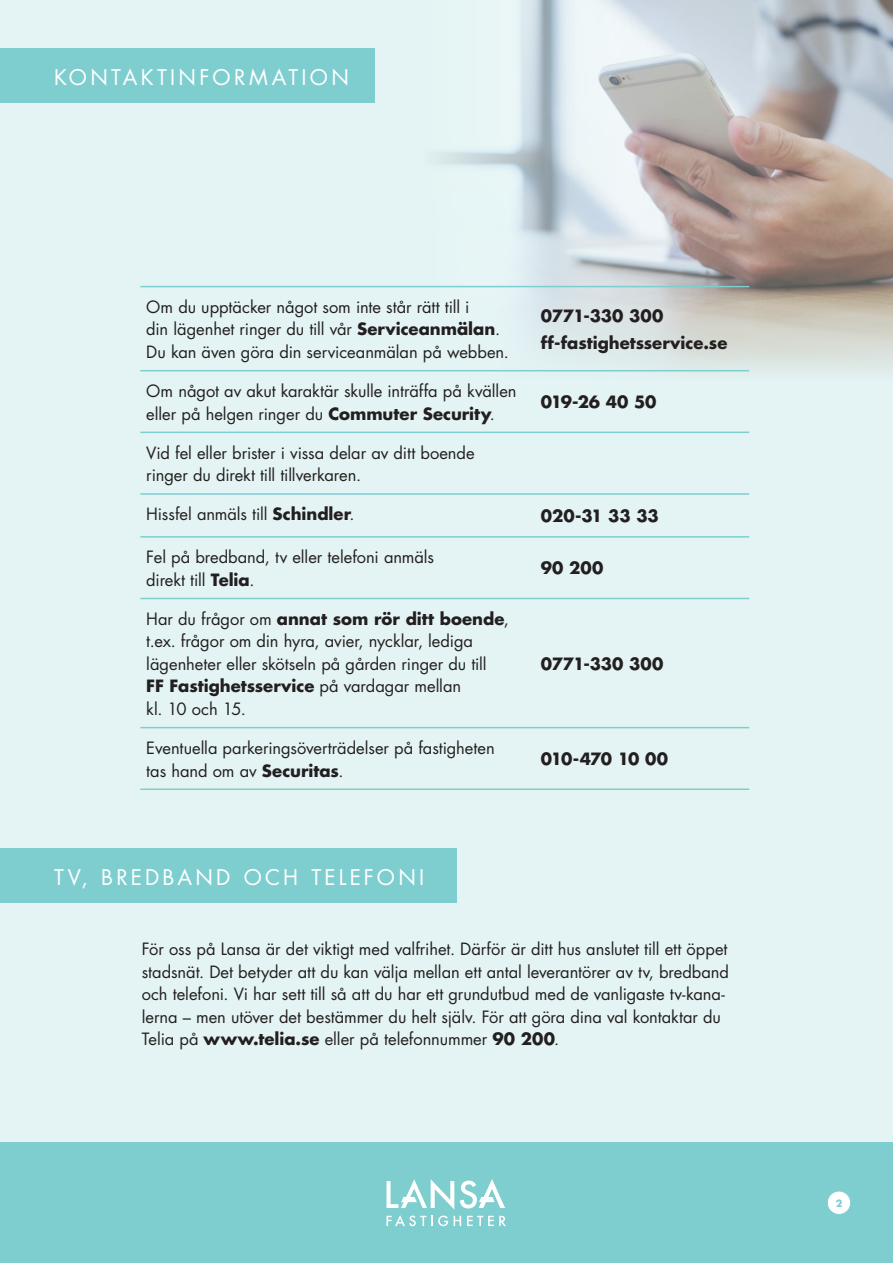
<style>
.page{position:relative;width:893px;height:1263px;background:#fff}
.page>*{position:absolute;margin:0;border:0;box-sizing:border-box;transform-origin:0 0}
.t1{font:21px "Futura Std";letter-spacing:.155em;color:#fff}
.Brödet{font:16.5px/22.5px "Futura Std";letter-spacing:-.005em;color:#231f20}
.Brödet-2{font:700 16.5px "Futura Std";letter-spacing:-.005em;color:#231f20}
.Brödet-3{font:700 16.5px "Futura Std";letter-spacing:-.055em;color:#231f20}
.t2{font:700 9.6px "Futura Std";color:#7eced0}
.s1{font-weight:700}
</style>
<div class="page">
<div style="left:0;top:0;width:893px;height:1143px;background:#e4f4f4"></div>
<div style="left:0;top:1143px;width:893px;height:120px;background:#7eced0"></div>
<svg style="left:386px;top:1179px;width:120px;height:47px"></svg>
<img style="left:421px;top:0;width:472px;height:372px">
<div style="left:0;top:48px;width:374px;height:54px;background:#7eced0"></div>
<div style="left:0;top:848px;width:456px;height:54px;background:#7eced0"></div>
<hr style="left:140px;top:286px;width:395px;height:1px;background:#7eced0">
<hr style="left:535px;top:286px;width:214px;height:1px;background:#7eced0">
<hr style="left:140px;top:370px;width:395px;height:1px;background:#7eced0">
<hr style="left:535px;top:370px;width:214px;height:1px;background:#7eced0">
<hr style="left:140px;top:432px;width:395px;height:1px;background:#7eced0">
<hr style="left:535px;top:432px;width:214px;height:1px;background:#7eced0">
<hr style="left:140px;top:493px;width:395px;height:2px;background:#7eced0">
<hr style="left:535px;top:493px;width:214px;height:2px;background:#7eced0">
<hr style="left:140px;top:536px;width:395px;height:2px;background:#7eced0">
<hr style="left:535px;top:536px;width:214px;height:2px;background:#7eced0">
<hr style="left:140px;top:598px;width:395px;height:1px;background:#7eced0">
<hr style="left:535px;top:598px;width:214px;height:1px;background:#7eced0">
<hr style="left:140px;top:727px;width:395px;height:1px;background:#7eced0">
<hr style="left:535px;top:727px;width:214px;height:1px;background:#7eced0">
<hr style="left:140px;top:788px;width:395px;height:2px;background:#7eced0">
<hr style="left:535px;top:788px;width:214px;height:2px;background:#7eced0">
<div style="left:827px;top:1191px;width:24px;height:23px;background:#fff;border-radius:50%"></div>
<div style="left:827px;top:1191px;width:24px;height:23px;border:1px solid #7eced0;border-radius:50%"></div>
<p class="t1" style="left:54px;top:64px;width:296px">KONTAKTINFORMATION</p>
<p class="Brödet" style="left:146px;top:296px;width:364px">Om du upptäcker något som inte står rätt till i<br>din lägenhet ringer du till vår <span class="s1">Serviceanmälan</span>.<br>Du kan även göra din serviceanmälan på webben.</p>
<p class="Brödet-2" style="left:541px;top:305px;width:124px">0771-330 300</p>
<p class="Brödet-2" style="left:541px;top:332px;width:188px">ff-fastighetsservice.se</p>
<p class="Brödet" style="left:146px;top:380px;width:372px">Om något av akut karaktär skulle inträffa på kvällen eller på helgen ringer du <span class="s1">Commuter Security</span>.</p>
<p class="Brödet-2" style="left:541px;top:391px;width:117px">019-26 40 50</p>
<p class="Brödet" style="left:146px;top:442px;width:330px">Vid fel eller brister i vissa delar av ditt boende ringer du direkt till tillverkaren.</p>
<p class="Brödet" style="left:146px;top:503px;width:210px">Hissfel anmäls till <span class="s1">Schindler</span>.</p>
<p class="Brödet-2" style="left:541px;top:505px;width:119px">020-31 33 33</p>
<p class="Brödet" style="left:146px;top:546px;width:289px">Fel på bredband, tv eller telefoni anmäls direkt till <span class="s1">Telia</span>.</p>
<p class="Brödet-2" style="left:541px;top:557px;width:64px">90 200</p>
<p class="Brödet" style="left:146px;top:608px;width:364px">Har du frågor om <span class="s1">annat som rör ditt boende</span>, t.ex. frågor om din hyra, avier, nycklar, lediga lägenheter eller skötseln på gården ringer du till<br><span class="s1">FF Fastighetsservice</span> på vardagar mellan<br>kl. 10 och 15.</p>
<p class="Brödet" style="left:146px;top:737px;width:350px">Eventuella parkeringsöverträdelser på fastigheten tas hand om av <span class="s1">Securitas</span>.</p>
<p class="Brödet-2" style="left:541px;top:653px;width:124px">0771-330 300</p>
<p class="Brödet-3" style="left:541px;top:748px;width:129px">010-470 10 00</p>
<p class="t1" style="left:54px;top:864px;width:372px">TV, BREDBAND OCH TELEFONI</p>
<p class="Brödet" style="left:142px;top:938px;width:589px">För oss på Lansa är det viktigt med valfrihet. Därför är ditt hus anslutet till ett öppet stadsnät. Det betyder att du kan välja mellan ett antal leverantörer av tv, bredband och telefoni. Vi har sett till så att du har ett grundutbud med de vanligaste tv-kana&shy;lerna – men utöver det bestämmer du helt själv. För att göra dina val kontaktar du Telia på <span class="s1">www.telia.se</span> eller på telefonnummer <span class="s1">90 200</span>.</p>
<p class="t2" style="left:833px;top:1197px;width:14px">13</p>
<p class="t2" style="left:836px;top:1197px;width:8px">2</p>
</div>
